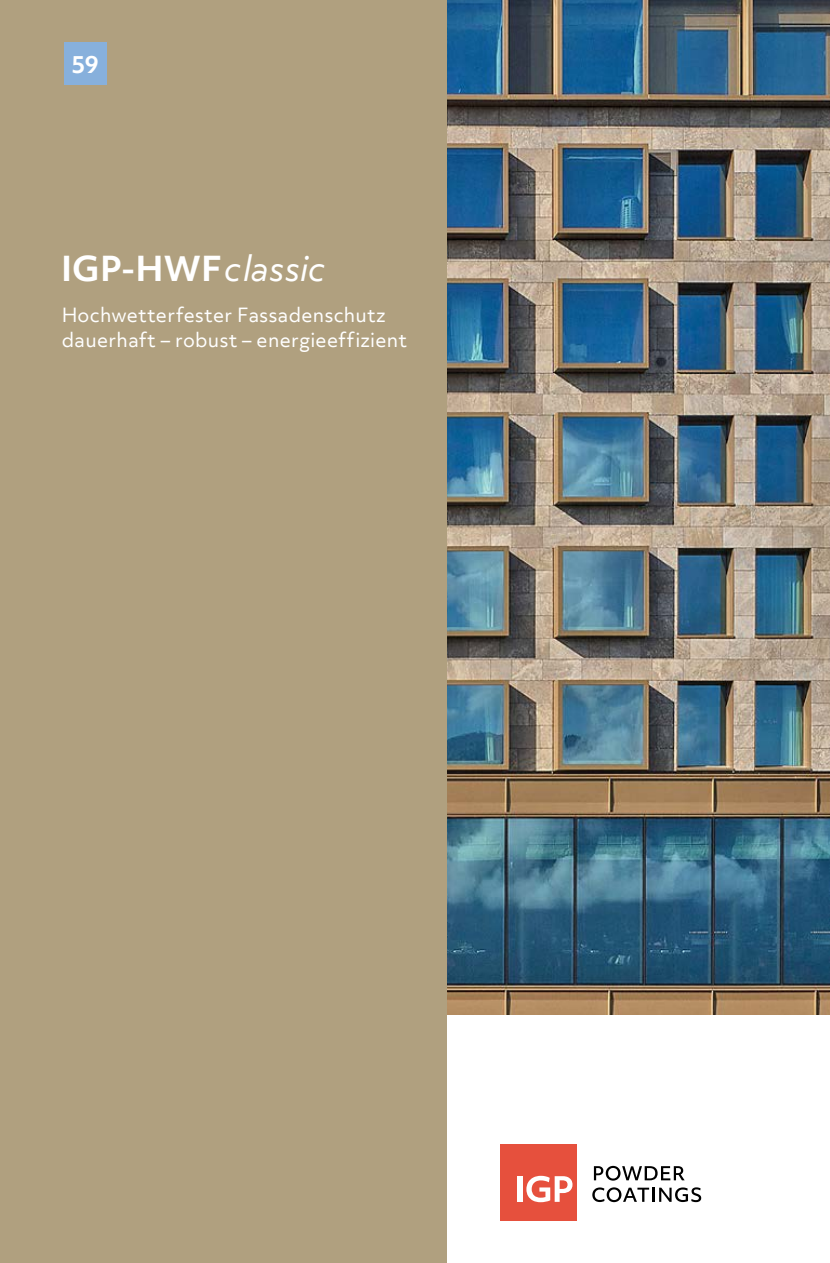
<style>
.page{position:relative;width:830px;height:1263px;background:#fff}
.page>*{position:absolute;margin:0;border:0;box-sizing:border-box;transform-origin:0 0}
.t1{font:700 33px "Objektiv Mk 3";letter-spacing:.005em;color:#fff}
.t2{font:700 22.5px "Objektiv Mk 3";color:#fff}
.t3{font:18.75px/24.8px "Objektiv Mk 3";letter-spacing:.015em;color:#fff}
.s1{font-weight:400;font-style:italic}
</style>
<div class="page">
<img style="left:446px;top:0;width:383px;height:1015px">
<div style="left:500px;top:1145px;width:76px;height:76px;background:#e6503d"></div>
<svg style="left:593px;top:1166px;width:91px;height:14px"></svg>
<svg style="left:592px;top:1187px;width:108px;height:15px"></svg>
<div style="left:517px;top:1176px;width:5px;height:26px;background:#fff"></div>
<svg style="left:526px;top:1176px;width:46px;height:26px"></svg>
<div style="left:0;top:0;width:446px;height:1263px;background:#b0a07f"></div>
<div style="left:64px;top:43px;width:42px;height:42px;background:#87b0dc"></div>
<p class="t2" style="left:71px;top:49px;width:29px">59</p>
<h1 class="t1" style="left:61px;top:245px;width:266px">IGP-HWF<span class="s1">classic</span></h1>
<p class="t3" style="left:62px;top:302px;width:346px">Hochwetterfester Fassadenschutz dauerhaft – robust – energieeffizient</p>
</div>
